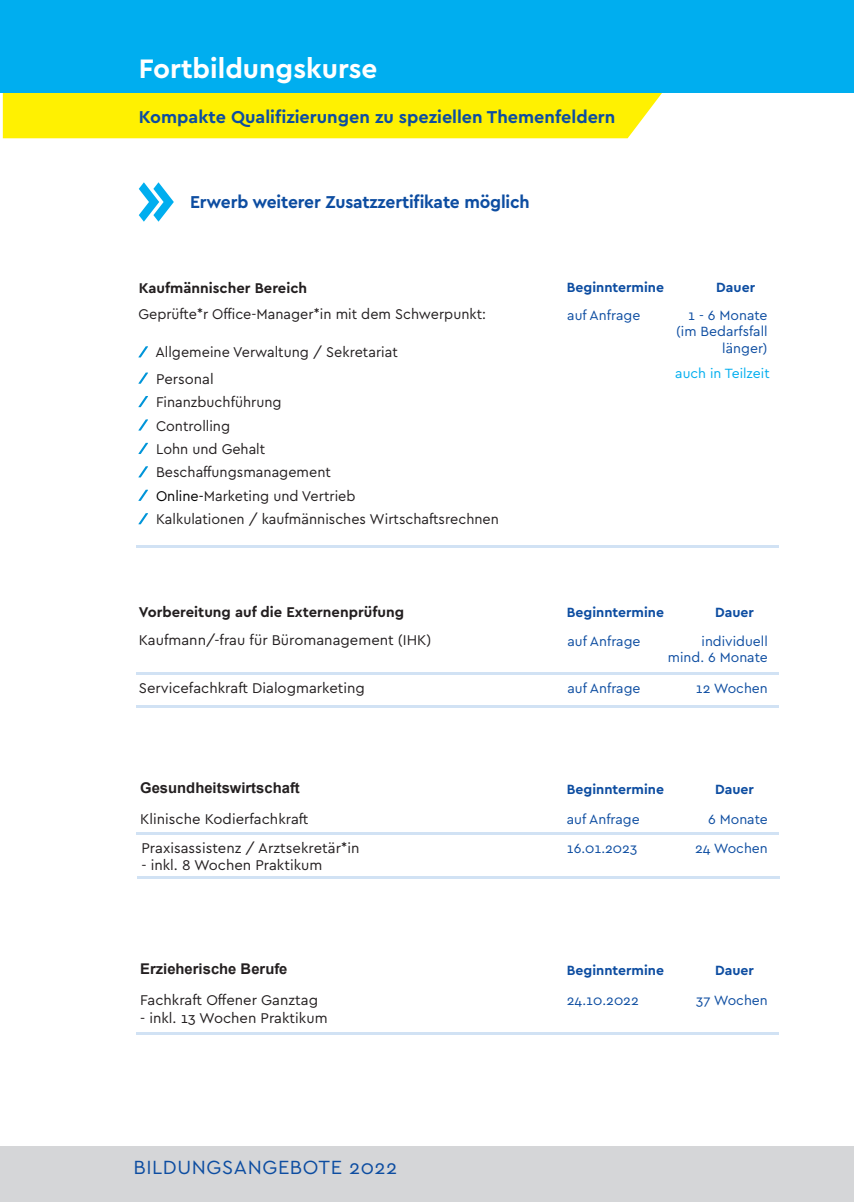
<style>
.page{position:relative;width:854px;height:1202px;background:#fff}
.page>*{position:absolute;margin:0;border:0;box-sizing:border-box;transform-origin:0 0}
.t1{font:700 28px "Cera Pro";color:#fff}
.t2{font:20px "Cera Pro";letter-spacing:.03em;color:#0d4da1}
.t3{font:700 18px "Cera Pro";color:#0d4da1}
.t4{font:14.8px/23.4px "Cera Pro";color:#231f20}
.t5{font:700 14.8px "Cera Pro";color:#231f20}
.t6{font:700 14.8px "Arial";color:#231f20}
.t7{font:14px/16.8px "Cera Pro";color:#0d4da1;text-align:right}
.t8{font:700 14px "Cera Pro";color:#0d4da1}
.t9{font:14px "Cera Pro";color:#00aeef}
.s1{color:#000}
</style>
<div class="page">
<div style="left:0;top:1147px;width:853px;height:55px;background:#d5d6d8"></div>
<div style="left:3px;top:93px;width:658px;height:45px;background:#fff101"></div>
<div style="left:0;top:0;width:853px;height:93px;background:#00aeef"></div>
<svg style="left:139px;top:182px;width:35px;height:40px"></svg>
<svg style="left:138px;top:346px;width:10px;height:11px"></svg>
<svg style="left:138px;top:373px;width:10px;height:11px"></svg>
<svg style="left:138px;top:396px;width:10px;height:11px"></svg>
<svg style="left:138px;top:419px;width:10px;height:12px"></svg>
<svg style="left:138px;top:443px;width:10px;height:11px"></svg>
<svg style="left:138px;top:466px;width:10px;height:11px"></svg>
<svg style="left:138px;top:490px;width:10px;height:11px"></svg>
<svg style="left:138px;top:513px;width:10px;height:11px"></svg>
<hr style="left:136px;top:706px;width:642px;height:2px;background:#d1e2f4">
<hr style="left:136px;top:546px;width:642px;height:2px;background:#d1e2f4">
<hr style="left:136px;top:672px;width:642px;height:3px;background:#d1e2f4">
<hr style="left:136px;top:833px;width:642px;height:2px;background:#d1e2f4">
<hr style="left:137px;top:876px;width:642px;height:2px;background:#d1e2f4">
<hr style="left:136px;top:1032px;width:642px;height:3px;background:#d1e2f4">
<h1 class="t1" style="left:139px;top:50px;width:240px">Fortbildungskurse</h1>
<p class="t3" style="left:139px;top:105px;width:478px">Kompakte Qualifizierungen zu speziellen Themenfeldern</p>
<p class="t3" style="left:190px;top:190px;width:341px">Erwerb weiterer Zusatzzertifikate möglich</p>
<p class="t5" style="left:139px;top:278px;width:170px">Kaufmännischer Bereich</p>
<p class="t8" style="left:566px;top:278px;width:99px">Beginntermine</p>
<p class="t8" style="left:716px;top:278px;width:40px">Dauer</p>
<p class="t4" style="left:138px;top:302px;width:349px">Geprüfte*r Office-Manager*in mit dem Schwerpunkt:</p>
<p class="t7" style="left:567px;top:306px;width:74px">auf Anfrage</p>
<p class="t4" style="left:155px;top:339px;width:244px;line-height:26.2px">Allgemeine Verwaltung / Sekretariat<br>Personal</p>
<p class="t4" style="left:156px;top:390px;width:344px">Finanzbuchführung<br>Controlling<br>Lohn und Gehalt<br>Beschaffungsmanagement<br><span class="s1">Online-</span>Marketing und Vertrieb<br>Kalkulationen / kaufmännisches Wirtschaftsrechnen</p>
<p class="t7" style="left:676px;top:306px;width:93px">1 - 6 Monate (im Bedarfsfall länger)</p>
<p class="t9" style="left:675px;top:364px;width:96px">auch in Teilzeit</p>
<p class="t8" style="left:566px;top:602px;width:99px">Beginntermine</p>
<p class="t8" style="left:714px;top:602px;width:40px">Dauer</p>
<p class="t7" style="left:667px;top:632px;width:101px">individuell mind. 6 Monate</p>
<p class="t5" style="left:139px;top:602px;width:267px">Vorbereitung auf die Externenprüfung</p>
<p class="t4" style="left:139px;top:628px;width:294px">Kaufmann/-frau für Büromanagement (IHK)</p>
<p class="t7" style="left:567px;top:632px;width:74px">auf Anfrage</p>
<p class="t4" style="left:139px;top:675px;width:228px">Servicefachkraft Dialogmarketing</p>
<p class="t7" style="left:567px;top:679px;width:74px">auf Anfrage</p>
<p class="t7" style="left:695px;top:679px;width:73px">12 Wochen</p>
<p class="t6" style="left:140px;top:777px;width:161px">Gesundheitswirtschaft</p>
<p class="t8" style="left:566px;top:780px;width:99px">Beginntermine</p>
<p class="t8" style="left:714px;top:780px;width:40px">Dauer</p>
<p class="t4" style="left:140px;top:806px;width:170px">Klinische Kodierfachkraft</p>
<p class="t7" style="left:566px;top:810px;width:74px">auf Anfrage</p>
<p class="t7" style="left:707px;top:810px;width:61px">6 Monate</p>
<p class="t4" style="left:141px;top:835px;width:219px">Praxisassistenz / Arztsekretär*in</p>
<p class="t7" style="left:566px;top:839px;width:72px">16.01.2023</p>
<p class="t7" style="left:694px;top:839px;width:74px">24 Wochen</p>
<p class="t4" style="left:141px;top:853px;width:182px">- inkl. 8 Wochen Praktikum</p>
<p class="t6" style="left:140px;top:959px;width:149px">Erzieherische Berufe</p>
<p class="t8" style="left:566px;top:961px;width:99px">Beginntermine</p>
<p class="t8" style="left:714px;top:961px;width:40px">Dauer</p>
<p class="t4" style="left:140px;top:987px;width:179px">Fachkraft Offener Ganztag</p>
<p class="t7" style="left:566px;top:992px;width:73px">24.10.2022</p>
<p class="t7" style="left:696px;top:992px;width:73px">37 Wochen</p>
<p class="t4" style="left:140px;top:1005px;width:189px">- inkl. 13 Wochen Praktikum</p>
<h2 class="t2" style="left:133px;top:1154px;width:265px">BILDUNGSANGEBOTE 2022</h2>
</div>
